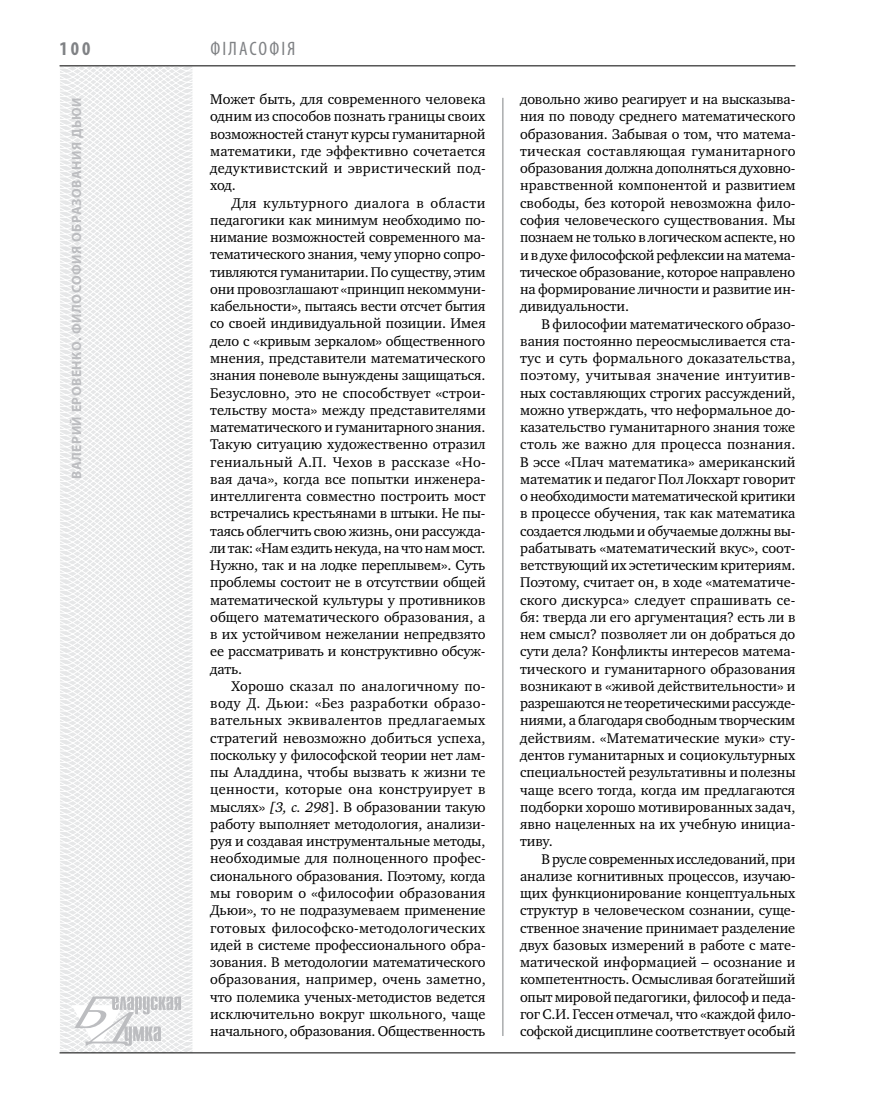
<style>
.page{position:relative;width:872px;height:1106px;background:#fff}
.page>*{position:absolute;margin:0;border:0;box-sizing:border-box;transform-origin:0 0}
.t1{font:condensed 19.5px "Myriad Pro";letter-spacing:.11em;color:#808285}
.t2{font:700 condensed 19.5px "Myriad Pro";color:#808285}
.t3{font:14.4px/17.2px "Charter C";letter-spacing:-.01em;color:#000;text-align:justify}
.t4{font:700 13.5px "Myriad Pro";letter-spacing:.04em;color:#bcbdc0}
.s1{font-style:italic}
</style>
<div class="page">
<svg style="left:59px;top:65px;width:192px;height:989px"></svg>
<hr style="left:502px;top:98px;width:1px;height:938px;background:#808285">
<hr style="left:60px;top:1052px;width:735px;height:1px;background:#000">
<svg style="left:71px;top:996px;width:110px;height:53px"></svg>
<hr style="left:60px;top:65px;width:735px;height:1px;background:#000">
<h1 class="t2" style="left:60px;top:37px;width:32px">100</h1>
<p class="t4" style="left:68px;top:479px;width:383px;rotate:-90deg">Валерий ЕРОВЕНКО. Философия образования Дьюи</p>
<h1 class="t1" style="left:210px;top:37px;width:87px">Філасофія</h1>
<p class="t3" style="left:210px;top:91px;width:277px">Может быть, для современного человека одним из способов познать границы своих возможностей станут курсы гуманитарной математики, где эффективно сочетается дедуктивистский и эвристический под&shy;ход.</p>
<p class="t3" style="left:210px;top:194px;width:277px;text-indent:21px">Для культурного диалога в области педагогики как минимум необходимо по&shy;нимание возможностей современного ма&shy;тематического знания, чему упорно сопро&shy;тивляются гуманитарии. По существу, этим они провозглашают «принцип некоммуни&shy;кабельности», пытаясь вести отсчет бытия со своей индивидуальной позиции. Имея дело с «кривым зеркалом» общественного мнения, представители математического знания поневоле вынуждены защищаться.<br>Безусловно, это не способствует «строи&shy;тельству моста» между представителями математического и гуманитарного знания.<br>Такую ситуацию художественно отразил гениальный А.П. Чехов в рассказе «Но&shy;вая дача», когда все попытки инженера&shy;интеллигента совместно построить мост встречались крестьянами в штыки. Не пы&shy;таясь облегчить свою жизнь, они рассужда&shy;ли так: «Нам ездить некуда, на что нам мост.<br>Нужно, так и на лодке переплывем». Суть проблемы состоит не в отсутствии общей математической культуры у противников общего математического образования, а в их устойчивом нежелании непредвзято ее рассматривать и конструктивно обсуж&shy;дать.</p>
<p class="t3" style="left:210px;top:677px;width:277px;text-indent:21px">Хорошо сказал по аналогичному по&shy;воду Д. Дьюи: «Без разработки образо&shy;вательных эквивалентов предлагаемых стратегий невозможно добиться успеха, поскольку у философской теории нет лам&shy;пы Аладдина, чтобы вызвать к жизни те ценности, которые она конструирует в мыслях» <span class="s1">[3, с. 298</span>]. В образовании такую работу выполняет методология, анализи&shy;руя и создавая инструментальные методы, необходимые для полноценного профес&shy;сионального образования. Поэтому, когда мы говорим о «философии образования Дьюи», то не подразумеваем применение готовых философско-методологических идей в системе профессионального обра&shy;зования. В методологии математического образования, например, очень заметно, что полемика ученых-методистов ведется исключительно вокруг школьного, чаще начального, образования. Общественность</p>
<p class="t3" style="left:520px;top:91px;width:277px">довольно живо реагирует и на высказыва&shy;ния по поводу среднего математического образования. Забывая о том, что матема&shy;тическая составляющая гуманитарного образования должна дополняться духовно&shy;нравственной компонентой и развитием свободы, без которой невозможна фило&shy;софия человеческого существования. Мы познаем не только в логическом аспекте, но и в духе философской рефлексии на матема&shy;тическое образование, которое направлено на формирование личности и развитие ин&shy;дивидуальности.</p>
<p class="t3" style="left:520px;top:315px;width:277px;text-indent:21px">В философии математического образо&shy;вания постоянно переосмысливается ста&shy;тус и суть формального доказательства, поэтому, учитывая значение интуитив&shy;ных составляющих строгих рассуждений, можно утверждать, что неформальное до&shy;казательство гуманитарного знания тоже столь же важно для процесса познания.<br>В эссе «Плач математика» американский математик и педагог Пол Локхарт говорит о необходимости математической критики в процессе обучения, так как математика создается людьми и обучаемые должны вы&shy;рабатывать «математический вкус», соот&shy;ветствующий их эстетическим критериям.<br>Поэтому, считает он, в ходе «математиче&shy;ского дискурса» следует спрашивать се&shy;бя: тверда ли его аргументация? есть ли в нем смысл? позволяет ли он добраться до сути дела? Конфликты интересов матема&shy;тического и гуманитарного образования возникают в «живой действительности» и разрешаются не теоретическими рассужде&shy;ниями, а благодаря свободным творческим действиям. «Математические муки» сту&shy;дентов гуманитарных и социокультурных специальностей результативны и полезны чаще всего тогда, когда им предлагаются подборки хорошо мотивированных задач, явно нацеленных на их учебную инициа&shy;тиву.</p>
<p class="t3" style="left:520px;top:850px;width:277px;text-indent:21px">В русле современных исследований, при анализе когнитивных процессов, изучаю&shy;щих функционирование концептуальных структур в человеческом сознании, суще&shy;ственное значение принимает разделение двух базовых измерений в работе с мате&shy;матической информацией – осознание и компетентность. Осмысливая богатейший опыт мировой педагогики, философ и педа&shy;гог С.И. Гессен отмечал, что «каждой фило&shy;софской дисциплине соответствует особый</p>
</div>
